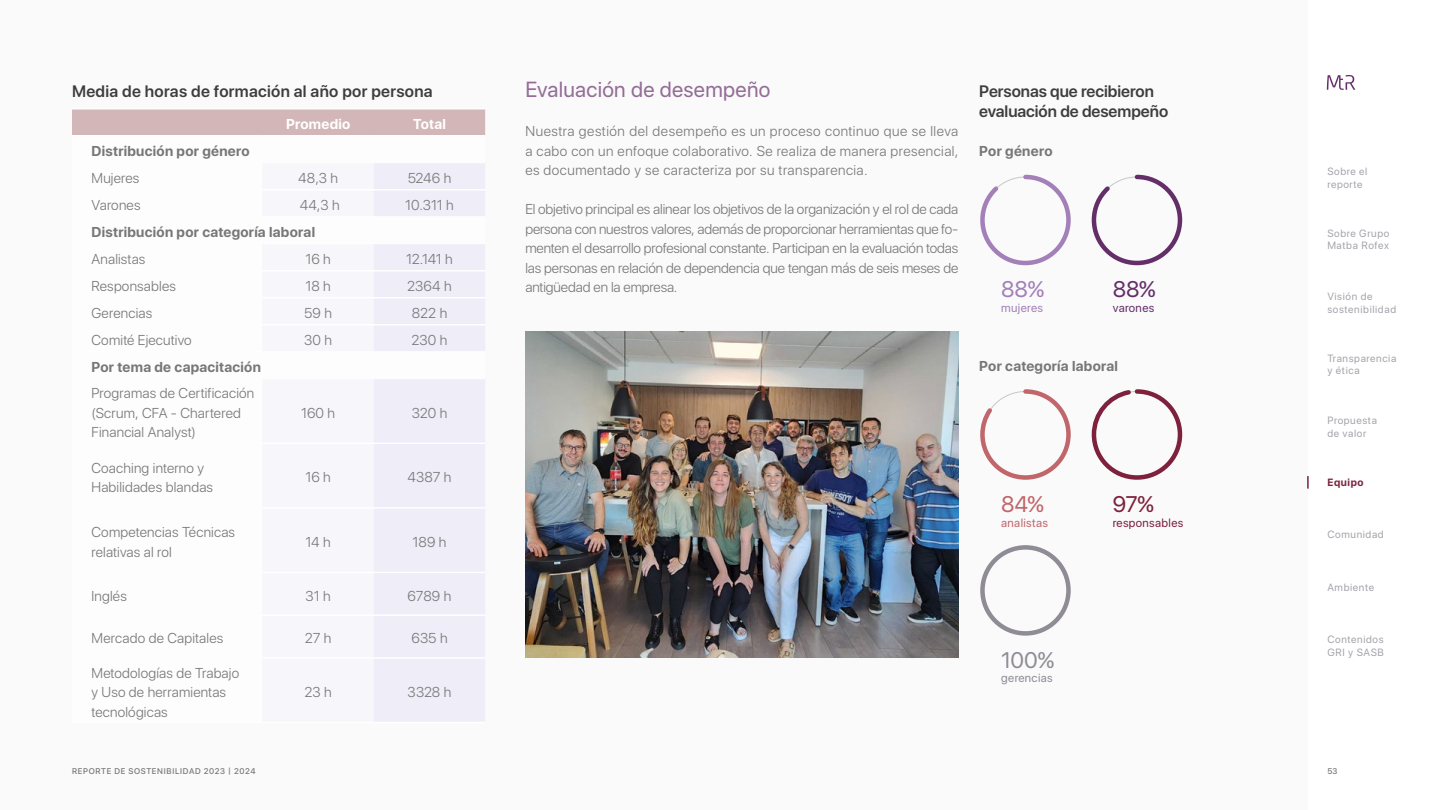
<style>
.page{position:relative;width:1440px;height:810px;background:#f8f8fa}
.page>*{position:absolute;margin:0;border:0;box-sizing:border-box;transform-origin:0 0}
.t1{font:22.5px "SF Pro Display";color:#908c95}
.t2{font:22.5px "SF Pro Display";color:#a380b8}
.t3{font:22.5px "SF Pro Display";color:#c1666b}
.t4{font:22.5px "SF Pro Display";color:#642e69}
.t5{font:22.5px "SF Pro Display";color:#7d213d}
.t6{font:21.75px "SF Pro Display";letter-spacing:.015em;color:#936d96}
.t7{font:600 16.5px/19.5px "SF Pro Display";color:#3d3d3d}
.t8{font:600 16.5px "SF Pro Display";letter-spacing:.02em;color:#3d3d3d}
.t9{font:300 14.25px/19.5px "SF Pro Display";letter-spacing:.015em;color:#777}
.t10{font:700 14.25px "SF Pro Display";letter-spacing:.02em;color:#777}
.t11{font:700 14.25px "SF Pro Display";letter-spacing:.02em;color:#fff}
.t12{font:12px "SF Pro Display";letter-spacing:.03em;color:#7d213d}
.t13{font:12px "SF Pro Display";letter-spacing:.03em;color:#c1666b}
.t14{font:12px "SF Pro Display";letter-spacing:.03em;color:#908c95}
.t15{font:12px "SF Pro Display";letter-spacing:.03em;color:#a380b8}
.t16{font:12px "SF Pro Display";letter-spacing:.03em;color:#642e69}
.t17{font:10.5px/12.6px "SF Pro Display";letter-spacing:.06em;color:#a6a3aa}
.t18{font:700 10.5px "SF Pro Display";letter-spacing:.06em;color:#7d213d}
.t19{font:500 8.25px "SF Pro Display";letter-spacing:.08em;color:#777}
</style>
<div class="page">
<div style="left:72px;top:110px;width:413px;height:25px;background:#d3b6b7"></div>
<svg style="left:374px;top:164px;width:111px;height:557px;fill:#eeedf8"></svg>
<hr style="left:72px;top:189px;width:190px;height:1px;background:#fff">
<hr style="left:72px;top:270px;width:190px;height:1px;background:#fff">
<hr style="left:72px;top:297px;width:190px;height:1px;background:#fff">
<hr style="left:72px;top:324px;width:190px;height:1px;background:#fff">
<hr style="left:72px;top:443px;width:190px;height:1px;background:#fff">
<hr style="left:72px;top:508px;width:190px;height:1px;background:#fff">
<hr style="left:72px;top:572px;width:190px;height:1px;background:#fff">
<hr style="left:72px;top:615px;width:190px;height:1px;background:#fff">
<hr style="left:72px;top:658px;width:190px;height:1px;background:#fff">
<hr style="left:262px;top:189px;width:112px;height:1px;background:#fff">
<hr style="left:374px;top:189px;width:111px;height:1px;background:#fff">
<hr style="left:262px;top:270px;width:112px;height:2px;background:#fff">
<hr style="left:374px;top:270px;width:111px;height:2px;background:#fff">
<hr style="left:262px;top:297px;width:112px;height:1px;background:#fff">
<hr style="left:374px;top:297px;width:111px;height:1px;background:#fff">
<hr style="left:262px;top:324px;width:112px;height:2px;background:#fff">
<hr style="left:374px;top:324px;width:111px;height:2px;background:#fff">
<hr style="left:262px;top:443px;width:112px;height:1px;background:#fff">
<hr style="left:374px;top:443px;width:111px;height:1px;background:#fff">
<hr style="left:262px;top:507px;width:112px;height:2px;background:#fff">
<hr style="left:374px;top:507px;width:111px;height:2px;background:#fff">
<hr style="left:262px;top:572px;width:112px;height:1px;background:#fff">
<hr style="left:374px;top:572px;width:111px;height:1px;background:#fff">
<hr style="left:262px;top:614px;width:112px;height:2px;background:#fff">
<hr style="left:374px;top:614px;width:111px;height:2px;background:#fff">
<hr style="left:262px;top:657px;width:112px;height:2px;background:#fff">
<hr style="left:374px;top:657px;width:111px;height:2px;background:#fff">
<hr style="left:72px;top:722px;width:190px;height:1px;background:#fff">
<hr style="left:262px;top:722px;width:112px;height:1px;background:#fff">
<hr style="left:374px;top:722px;width:111px;height:1px;background:#fff">
<hr style="left:72px;top:162px;width:190px;height:1px;background:#fff">
<hr style="left:262px;top:162px;width:112px;height:1px;background:#fff">
<hr style="left:374px;top:162px;width:111px;height:1px;background:#fff">
<hr style="left:72px;top:216px;width:190px;height:1px;background:#fff">
<hr style="left:262px;top:216px;width:112px;height:1px;background:#fff">
<hr style="left:374px;top:216px;width:111px;height:1px;background:#fff">
<hr style="left:72px;top:243px;width:190px;height:1px;background:#fff">
<hr style="left:262px;top:243px;width:112px;height:1px;background:#fff">
<hr style="left:374px;top:243px;width:111px;height:1px;background:#fff">
<hr style="left:72px;top:351px;width:190px;height:1px;background:#fff">
<hr style="left:262px;top:351px;width:112px;height:1px;background:#fff">
<hr style="left:374px;top:351px;width:111px;height:1px;background:#fff">
<hr style="left:72px;top:378px;width:190px;height:1px;background:#fff">
<hr style="left:262px;top:378px;width:112px;height:1px;background:#fff">
<hr style="left:374px;top:378px;width:111px;height:1px;background:#fff">
<hr style="left:72px;top:135px;width:190px;height:1px;background:#fff">
<hr style="left:262px;top:135px;width:112px;height:1px;background:#fff">
<hr style="left:374px;top:135px;width:111px;height:1px;background:#fff">
<hr style="left:72px;top:108px;width:190px;height:2px;background:#fff">
<hr style="left:262px;top:108px;width:112px;height:2px;background:#fff">
<hr style="left:374px;top:108px;width:111px;height:2px;background:#fff">
<img style="left:525px;top:332px;width:433px;height:326px">
<svg style="left:1091px;top:174px;width:92px;height:92px"></svg>
<svg style="left:980px;top:174px;width:91px;height:92px"></svg>
<div style="left:980px;top:545px;width:91px;height:91px;border:4px solid #908c95;border-radius:50%"></div>
<svg style="left:980px;top:389px;width:91px;height:91px"></svg>
<svg style="left:1091px;top:389px;width:92px;height:91px"></svg>
<div style="left:1308px;top:0;width:132px;height:810px;background:#fff"></div>
<svg style="left:1307px;top:476px;width:2px;height:13px"></svg>
<svg style="left:1327px;top:75px;width:28px;height:15px"></svg>
<p class="t8" style="left:72px;top:80px;width:362px">Media de horas de formación al año por persona</p>
<p class="t11" style="left:286px;top:116px;width:66px">Promedio</p>
<p class="t11" style="left:413px;top:116px;width:34px">Total</p>
<p class="t10" style="left:91px;top:143px;width:160px">Distribución por género</p>
<p class="t9" style="left:91px;top:169px;width:49px">Mujeres</p>
<p class="t9" style="left:298px;top:169px;width:42px">48,3 h</p>
<p class="t9" style="left:408px;top:169px;width:45px">5246 h</p>
<p class="t9" style="left:91px;top:196px;width:51px">Varones</p>
<p class="t9" style="left:300px;top:196px;width:42px">44,3 h</p>
<p class="t9" style="left:405px;top:196px;width:50px">10.311 h</p>
<p class="t10" style="left:91px;top:224px;width:225px">Distribución por categoría laboral</p>
<p class="t9" style="left:91px;top:250px;width:55px">Analistas</p>
<p class="t9" style="left:306px;top:250px;width:27px">16 h</p>
<p class="t9" style="left:406px;top:250px;width:48px">12.141 h</p>
<p class="t9" style="left:91px;top:277px;width:86px">Responsables</p>
<p class="t9" style="left:306px;top:277px;width:27px">18 h</p>
<p class="t9" style="left:407px;top:277px;width:46px">2364 h</p>
<p class="t9" style="left:91px;top:304px;width:62px">Gerencias</p>
<p class="t9" style="left:304px;top:304px;width:29px">59 h</p>
<p class="t9" style="left:412px;top:304px;width:37px">822 h</p>
<p class="t9" style="left:91px;top:331px;width:102px">Comité Ejecutivo</p>
<p class="t9" style="left:304px;top:331px;width:29px">30 h</p>
<p class="t9" style="left:412px;top:331px;width:37px">230 h</p>
<p class="t10" style="left:91px;top:359px;width:171px">Por tema de capacitación</p>
<p class="t9" style="left:91px;top:384px;width:164px">Programas de Certificación (Scrum, CFA - Chartered<br>Financial Analyst)</p>
<p class="t9" style="left:301px;top:403px;width:36px">160 h</p>
<p class="t9" style="left:412px;top:403px;width:37px">320 h</p>
<p class="t9" style="left:91px;top:458px;width:123px">Coaching interno y<br>Habilidades blandas</p>
<p class="t9" style="left:306px;top:468px;width:27px">16 h</p>
<p class="t9" style="left:408px;top:468px;width:45px">4387 h</p>
<p class="t9" style="left:91px;top:523px;width:145px">Competencias Técnicas relativas al rol</p>
<p class="t9" style="left:306px;top:533px;width:27px">14 h</p>
<p class="t9" style="left:413px;top:533px;width:35px">189 h</p>
<p class="t9" style="left:91px;top:586px;width:37px">Inglés</p>
<p class="t9" style="left:306px;top:586px;width:27px">31 h</p>
<p class="t9" style="left:408px;top:586px;width:45px">6789 h</p>
<p class="t9" style="left:91px;top:629px;width:133px">Mercado de Capitales</p>
<p class="t9" style="left:305px;top:629px;width:28px">27 h</p>
<p class="t9" style="left:411px;top:629px;width:38px">635 h</p>
<p class="t9" style="left:91px;top:663px;width:149px">Metodologías de Trabajo y Uso de herramientas tecnológicas</p>
<p class="t9" style="left:305px;top:683px;width:29px">23 h</p>
<p class="t9" style="left:408px;top:683px;width:45px">3328 h</p>
<p class="t19" style="left:72px;top:765px;width:185px">REPORTE DE SOSTENIBILIDAD 2023 | 2024</p>
<h2 class="t6" style="left:525px;top:73px;width:247px">Evaluación de desempeño</h2>
<p class="t9" style="left:525px;top:122px;width:434px;text-align:justify">Nuestra gestión del desempeño es un proceso continuo que se lleva a cabo con un enfoque colaborativo. Se realiza de manera presencial, es documentado y se caracteriza por su transparencia.</p>
<p class="t9" style="left:525px;top:200px;width:434px;text-align:justify">El objetivo principal es alinear los objetivos de la organización y el rol de cada persona con nuestros valores, además de proporcionar herramientas que fo&shy;menten el desarrollo profesional constante. Participan en la evaluación todas las personas en relación de dependencia que tengan más de seis meses de antigüedad en la empresa.</p>
<p class="t7" style="left:979px;top:83px;width:190px">Personas que recibieron evaluación de desempeño</p>
<p class="t10" style="left:979px;top:143px;width:75px">Por género</p>
<h1 class="t2" style="left:1001px;top:272px;width:44px">88%</h1>
<p class="t15" style="left:1001px;top:298px;width:43px">mujeres</p>
<h1 class="t4" style="left:1113px;top:272px;width:44px">88%</h1>
<p class="t16" style="left:1113px;top:298px;width:43px">varones</p>
<p class="t10" style="left:979px;top:358px;width:140px">Por categoría laboral</p>
<h1 class="t3" style="left:1001px;top:486px;width:44px">84%</h1>
<p class="t13" style="left:1001px;top:513px;width:48px">analistas</p>
<h1 class="t5" style="left:1113px;top:486px;width:43px">97%</h1>
<p class="t12" style="left:1113px;top:513px;width:72px">responsables</p>
<h1 class="t1" style="left:1001px;top:642px;width:54px">100%</h1>
<p class="t14" style="left:1001px;top:669px;width:53px">gerencias</p>
<p class="t17" style="left:1327px;top:165px;width:42px">Sobre el reporte</p>
<p class="t17" style="left:1327px;top:227px;width:63px">Sobre Grupo<br>Matba Rofex</p>
<p class="t17" style="left:1327px;top:290px;width:70px">Visión de sostenibilidad</p>
<p class="t17" style="left:1327px;top:352px;width:70px">Transparencia y ética</p>
<p class="t17" style="left:1327px;top:414px;width:51px">Propuesta de valor</p>
<p class="t18" style="left:1327px;top:476px;width:38px">Equipo</p>
<p class="t17" style="left:1327px;top:528px;width:58px">Comunidad</p>
<p class="t17" style="left:1327px;top:581px;width:48px">Ambiente</p>
<p class="t17" style="left:1327px;top:633px;width:58px">Contenidos<br>GRI y SASB</p>
<p class="t19" style="left:1327px;top:765px;width:12px">53</p>
</div>
